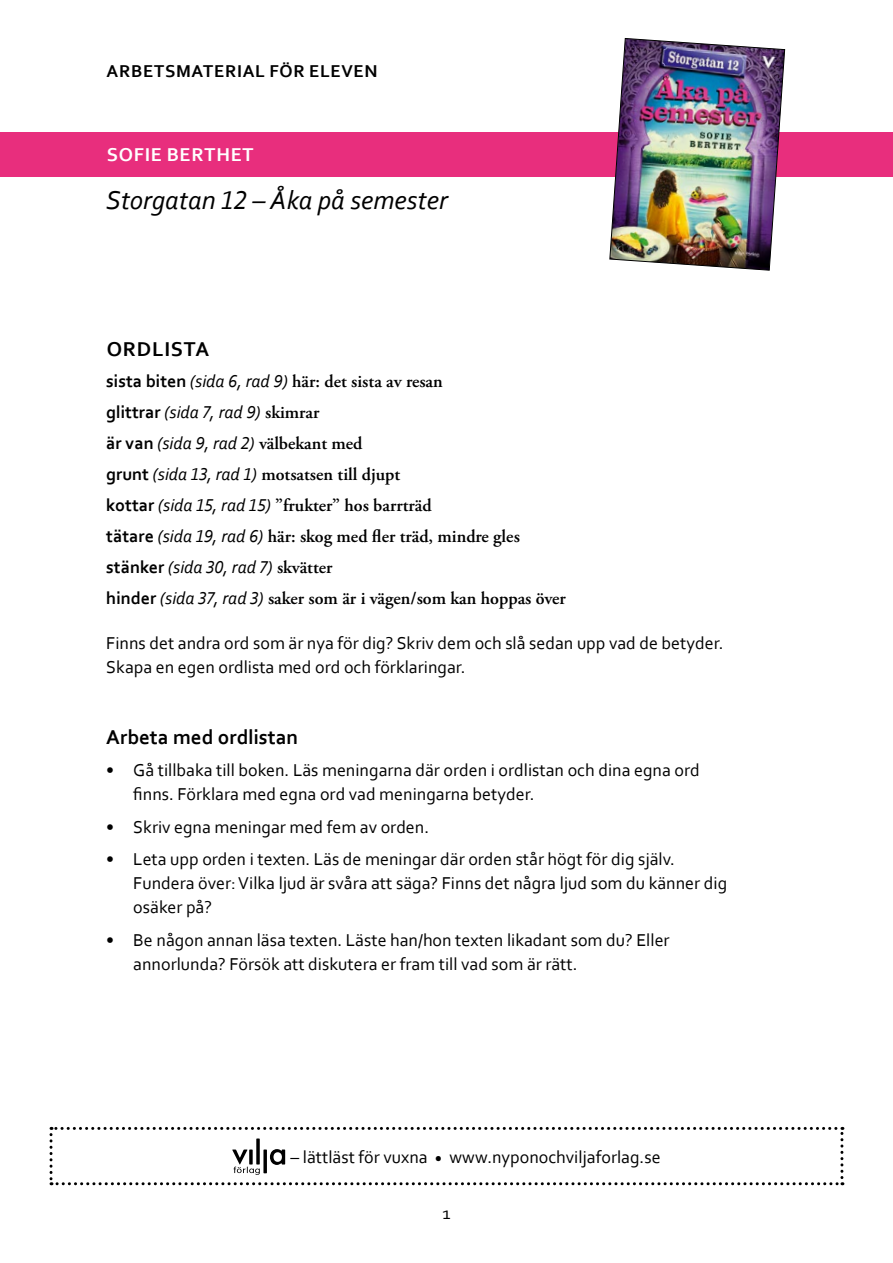
<style>
.page{position:relative;width:893px;height:1263px;background:#fff}
.page>*{position:absolute;margin:0;border:0;box-sizing:border-box;transform-origin:0 0}
.t1{font:italic 27px "Corbel";color:#000}
.t2{font:700 21px "Corbel";color:#000}
.t3{font:700 21px "Corbel";letter-spacing:.04em;color:#000}
.t4{font:700 19.5px "Corbel";letter-spacing:.04em;color:#fff}
.t5{font:18px/24px "Corbel";color:#000}
.t6{font:600 18px/31px "Adobe Garamond Pro";color:#000}
.t7{font:italic 18px/31px "Corbel";color:#000}
.t8{font:700 18px "Corbel";letter-spacing:.04em;color:#000}
.s1{font-family:"Corbel";font-weight:700}
.s2{font-family:"Corbel";font-weight:400;font-style:italic}
.s3{font-weight:700;font-style:normal}
.s4{font-family:"Adobe Garamond Pro";font-weight:600;font-style:normal}
</style>
<div class="page">
<div style="left:0;top:132px;width:893px;height:44px;background:#e82e7d"></div>
<img style="left:609px;top:38px;width:176px;height:233px">
<svg style="left:50px;top:1127px;width:793px;height:58px"></svg>
<p class="t8" style="left:107px;top:60px;width:272px">ARBETSMATERIAL FÖR ELEVEN</p>
<p class="t4" style="left:107px;top:143px;width:148px">SOFIE BERTHET</p>
<h1 class="t1" style="left:106px;top:184px;width:343px">Storgatan 12 – Åka på semester</h1>
<p class="t3" style="left:107px;top:336px;width:104px">ORDLISTA</p>
<p class="t6" style="left:106px;top:366px;width:338px"><span class="s1">sista biten</span> <span class="s2">(sida 6, rad 9)</span> här: det sista av resan</p>
<p class="t7" style="left:106px;top:396px;width:258px"><span class="s3">glittrar</span> (sida 7, rad 9) <span class="s4">skimrar<br></span><span class="s3">är van</span> (sida 9, rad 2) <span class="s4">välbekant med</span></p>
<p class="t6" style="left:106px;top:459px;width:415px"><span class="s1">grunt</span> <span class="s2">(sida 13, rad 1)</span> motsatsen till djupt<br><span class="s1">kottar</span> <span class="s2">(sida 15, rad 15)</span> ”frukter” hos barrträd<br><span class="s1">tätare</span> <span class="s2">(sida 19, rad 6)</span> här: skog med fler träd, mindre gles</p>
<p class="t7" style="left:106px;top:551px;width:228px"><span class="s3">stänker</span> (sida 30, rad 7) <span class="s4">skvätter</span></p>
<p class="t6" style="left:106px;top:583px;width:461px"><span class="s1">hinder</span> <span class="s2">(sida 37, rad 3)</span> saker som är i vägen/som kan hoppas över</p>
<p class="t5" style="left:106px;top:631px;width:619px">Finns det andra ord som är nya för dig? Skriv dem och slå sedan upp vad de betyder.<br>Skapa en egen ordlista med ord och förklaringar.</p>
<p class="t2" style="left:106px;top:724px;width:193px">Arbeta med ordlistan</p>
<p class="t5" style="left:133px;top:758px;width:568px;text-indent:-27px">• Gå tillbaka till boken. Läs meningarna där orden i ordlistan och dina egna ord finns. Förklara med egna ord vad meningarna betyder.</p>
<p class="t5" style="left:106px;top:814px;width:324px">• Skriv egna meningar med fem av orden.</p>
<p class="t5" style="left:133px;top:847px;width:595px;text-indent:-27px">• Leta upp orden i texten. Läs de meningar där orden står högt för dig själv.<br>Fundera över: Vilka ljud är svåra att säga? Finns det några ljud som du känner dig osäker på?</p>
<p class="t5" style="left:133px;top:927px;width:538px;text-indent:-27px">• Be någon annan läsa texten. Läste han/hon texten likadant som du? Eller annorlunda? Försök att diskutera er fram till vad som är rätt.</p>
<p class="t5" style="left:291px;top:1144px;width:372px">– lättläst för vuxna <sub>•</sub> www.nyponochviljaforlag.se</p>
<p class="t5" style="left:442px;top:1200px;width:10px">1</p>
</div>
